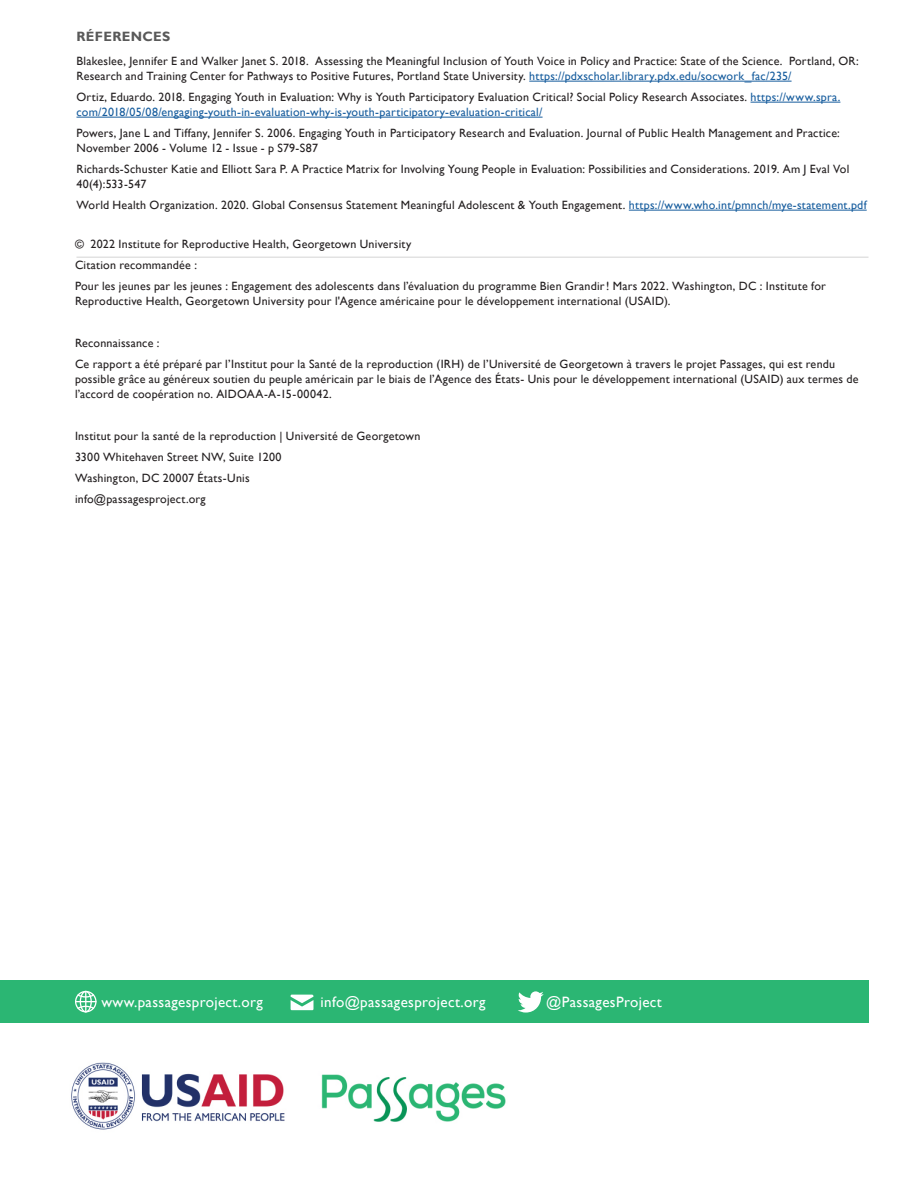
<style>
.page{position:relative;width:918px;height:1188px;background:#fff}
.page>*{position:absolute;margin:0;border:0;box-sizing:border-box;transform-origin:0 0}
.t1{font:15px "Gill Sans";letter-spacing:.025em;color:#fff}
.H1_-_No_Drop{font:700 13.5px "Gill Sans";letter-spacing:.025em;color:#595959}
.References_Etc_-_Sma{font:12px/15px "Gill Sans";letter-spacing:.02em;color:#231f20}
.s1{color:#175d9e}
</style>
<div class="page">
<img style="left:71px;top:1062px;width:435px;height:68px">
<div style="left:0;top:980px;width:868px;height:42px;background:#2bb673"></div>
<svg style="left:75px;top:991px;width:22px;height:21px"></svg>
<svg style="left:291px;top:995px;width:23px;height:15px"></svg>
<svg style="left:518px;top:991px;width:26px;height:22px"></svg>
<hr style="left:76px;top:257px;width:792px;height:1px;background:#d9d9d9">
<hr style="left:529px;top:81px;width:263px;height:1px;background:#175d9e">
<hr style="left:751px;top:102px;width:89px;height:1px;background:#175d9e">
<hr style="left:76px;top:117px;width:467px;height:1px;background:#175d9e">
<hr style="left:629px;top:210px;width:238px;height:1px;background:#175d9e">
<p class="H1_-_No_Drop" style="left:76px;top:29px;width:95px">RÉFERENCES</p>
<p class="References_Etc_-_Sma" style="left:76px;top:54px;width:784px">Blakeslee, Jennifer E and Walker Janet S. 2018. Assessing the Meaningful Inclusion of Youth Voice in Policy and Practice: State of the Science. Portland, OR:<br>Research and Training Center for Pathways to Positive Futures, Portland State University. <span class="s1">https://pdxscholar.library.pdx.edu/socwork_fac/235/</span></p>
<p class="References_Etc_-_Sma" style="left:76px;top:90px;width:765px">Ortiz, Eduardo. 2018. Engaging Youth in Evaluation: Why is Youth Participatory Evaluation Critical? Social Policy Research Associates. <span class="s1">https://www.spra. com/2018/05/08/engaging-youth-in-evaluation-why-is-youth-participatory-evaluation-critical/</span></p>
<p class="References_Etc_-_Sma" style="left:76px;top:126px;width:765px">Powers, Jane L and Tiffany, Jennifer S. 2006. Engaging Youth in Participatory Research and Evaluation. Journal of Public Health Management and Practice:<br>November 2006 - Volume 12 - Issue - p S79-S87</p>
<p class="References_Etc_-_Sma" style="left:76px;top:162px;width:774px">Richards-Schuster Katie and Elliott Sara P. A Practice Matrix for Involving Young People in Evaluation: Possibilities and Considerations. 2019. Am J Eval Vol<br>40(4):533-547</p>
<p class="References_Etc_-_Sma" style="left:76px;top:198px;width:792px">World Health Organization. 2020. Global Consensus Statement Meaningful Adolescent &amp; Youth Engagement. <span class="s1">https://www.who.int/pmnch/mye-statement.pdf</span></p>
<p class="References_Etc_-_Sma" style="left:75px;top:236px;width:338px">© 2022 Institute for Reproductive Health, Georgetown University</p>
<p class="References_Etc_-_Sma" style="left:75px;top:257px;width:123px">Citation recommandée :</p>
<p class="References_Etc_-_Sma" style="left:75px;top:278px;width:752px">Pour les jeunes par les jeunes : Engagement des adolescents dans l’évaluation du programme Bien Grandir! Mars 2022. Washington, DC : Institute for<br>Reproductive Health, Georgetown University pour l'Agence américaine pour le développement international (USAID).</p>
<p class="References_Etc_-_Sma" style="left:75px;top:335px;width:86px">Reconnaissance :</p>
<p class="References_Etc_-_Sma" style="left:75px;top:356px;width:785px">Ce rapport a été préparé par l’Institut pour la Santé de la reproduction (IRH) de l’Université de Georgetown à travers le projet Passages, qui est rendu possible grâce au généreux soutien du peuple américain par le biais de l’Agence des États- Unis pour le développement international (USAID) aux termes de l’accord de coopération no. AIDOAA-A-15-00042.</p>
<p class="References_Etc_-_Sma" style="left:75px;top:428px;width:347px">Institut pour la santé de la reproduction | Université de Georgetown</p>
<p class="References_Etc_-_Sma" style="left:75px;top:449px;width:208px">3300 Whitehaven Street NW, Suite 1200</p>
<p class="References_Etc_-_Sma" style="left:75px;top:470px;width:176px">Washington, DC 20007 États-Unis</p>
<p class="References_Etc_-_Sma" style="left:75px;top:491px;width:132px">info@passagesproject.org</p>
<p class="t1" style="left:101px;top:993px;width:163px">www.passagesproject.org</p>
<p class="t1" style="left:321px;top:993px;width:166px">info@passagesproject.org</p>
<p class="t1" style="left:546px;top:993px;width:117px">@PassagesProject</p>
</div>
